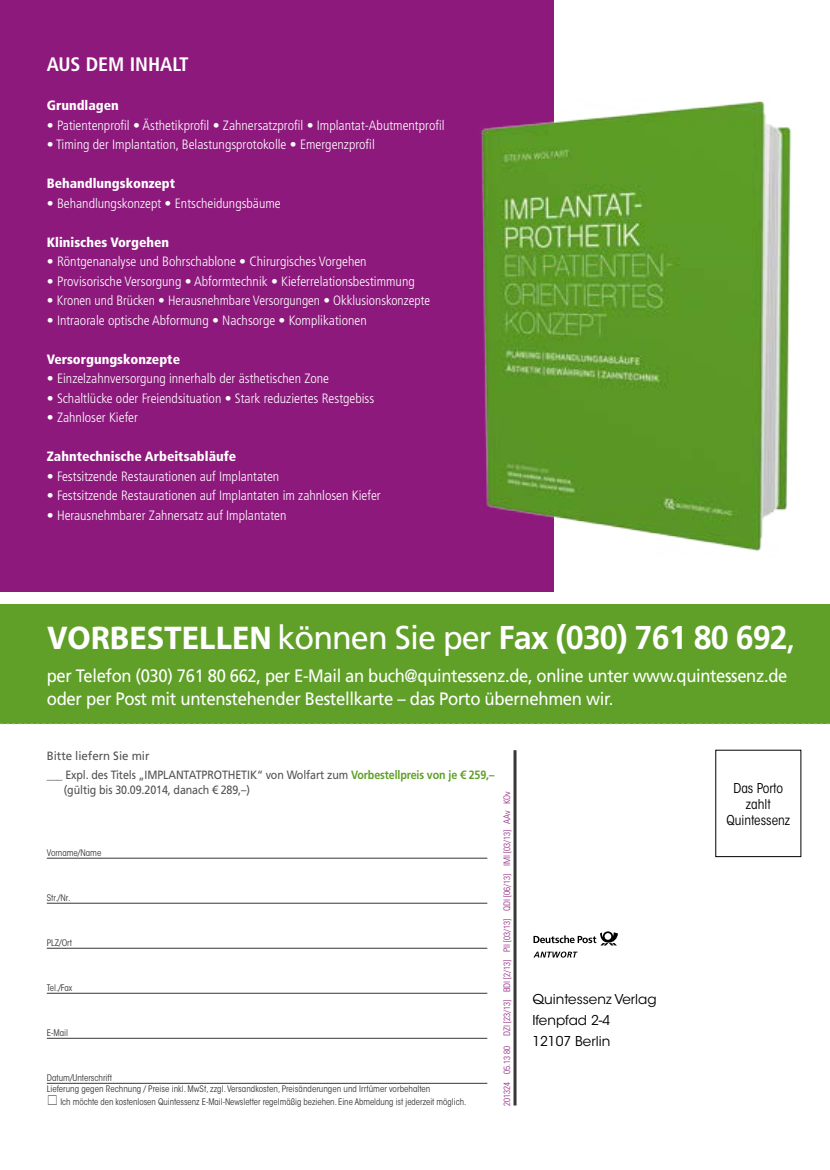
<style>
.page{position:relative;width:830px;height:1170px;background:#fff}
.page>*{position:absolute;margin:0;border:0;box-sizing:border-box;transform-origin:0 0}
.t1{font:700 33px "Frutiger LT Std";letter-spacing:-.03em;color:#fff}
.t2{font:700 condensed 19.5px "Frutiger LT Std";color:#fff}
.t3{font:18px/23.4px "Frutiger LT Std";letter-spacing:-.02em;color:#fff;scale:.92 1}
.t4{font:300 condensed 13.5px "Frutiger LT Std";color:#fff}
.t5{font:900 condensed 13.5px "Frutiger LT Std";color:#fff}
.t6{font:13.5px/21px "ITC Avant Garde Std";color:#000}
.t7{font:condensed 13.5px/16.2px "ITC Avant Garde Std";color:#000;text-align:center}
.t8{font:12px/19.2px "Frutiger LT Std";letter-spacing:-.01em;color:#545353;scale:.96 1}
.t9{font:12px "Frutiger LT Std";letter-spacing:-.01em;color:#545353;scale:.89 1}
.t10{font:condensed 9px/10.8px "ITC Avant Garde Std";color:#373736}
.t11{font:300 condensed 9px "Univers LT Std";color:#8d197c}
.s1{font-family:"Myriad Pro"}
.s2{font-weight:400}
.s3{font-weight:700;color:#60a028}
.s4{font-size:9.75px}
</style>
<div class="page">
<div style="left:0;top:604px;width:829px;height:120px;background:#60a028"></div>
<svg style="left:533px;top:931px;width:84px;height:14px"></svg>
<svg style="left:533px;top:951px;width:44px;height:6px"></svg>
<hr style="left:513px;top:750px;width:3px;height:355px;background:#373736">
<svg style="left:0;top:723px;width:829px;height:1px"></svg>
<hr style="left:47px;top:857px;width:440px;height:1px;background:#373736">
<hr style="left:47px;top:902px;width:440px;height:1px;background:#373736">
<hr style="left:47px;top:947px;width:440px;height:1px;background:#373736">
<hr style="left:47px;top:992px;width:440px;height:1px;background:#373736">
<hr style="left:47px;top:1037px;width:440px;height:1px;background:#373736">
<hr style="left:47px;top:1082px;width:440px;height:1px;background:#373736">
<div style="left:0;top:0;width:553px;height:591px;background:#8d197c"></div>
<img style="left:416px;top:52px;width:376px;height:540px">
<h2 class="t2" style="left:47px;top:53px;width:101px">AUS DEM INHAL</h2>
<h2 class="t2" style="left:179px;top:53px;width:11px">T</h2>
<p class="t5" style="left:47px;top:97px;width:73px">Grundlagen</p>
<p class="t4" style="left:47px;top:117px;width:399px">• Patientenprofil • Ästhetikprofil • Zahnersatzprofil • Implantat-Abutmentprofil</p>
<p class="t4" style="left:47px;top:137px;width:329px">• Timing der Implantation, Belastungsprotokolle • Emergenzprofil</p>
<p class="t5" style="left:47px;top:175px;width:130px">Behandlungskonzept</p>
<p class="t4" style="left:47px;top:195px;width:235px">• Behandlungskonzept • Entscheidungsbäume</p>
<p class="t5" style="left:47px;top:234px;width:124px">Klinisches Vorgehen</p>
<p class="t4" style="left:47px;top:254px;width:321px">• Röntgenanalyse und Bohrschablone • Chirurgisches Vorgehen</p>
<p class="t4" style="left:47px;top:273px;width:369px">• Provisorische Versorgung • Abformtechnik • Kieferrelationsbestimmung</p>
<p class="t4" style="left:47px;top:293px;width:384px">• Kronen und Brücken • Herausnehmbare Versorgungen • Okklusionskonzepte</p>
<p class="t4" style="left:47px;top:312px;width:321px">• Intraorale optische Abformung • Nachsorge • Komplikationen</p>
<p class="t5" style="left:47px;top:351px;width:135px">Versorgungskonzepte</p>
<p class="t4" style="left:47px;top:371px;width:284px">• Einzelzahnversorgung innerhalb der ästhetischen Zone</p>
<p class="t4" style="left:47px;top:390px;width:329px">• Schaltlücke oder Freiendsituation • Stark reduziertes Restgebiss</p>
<p class="t4" style="left:47px;top:410px;width:93px">• Zahnloser Kiefer</p>
<p class="t5" style="left:47px;top:448px;width:191px">Zahntechnische Arbeitsabläufe</p>
<p class="t4" style="left:47px;top:468px;width:234px">• Festsitzende Restaurationen auf Implantaten</p>
<p class="t4" style="left:47px;top:488px;width:335px">• Festsitzende Restaurationen auf Implantaten im zahnlosen Kiefer</p>
<p class="t4" style="left:47px;top:507px;width:241px">• Herausnehmbarer Zahnersatz auf Implantaten</p>
<h1 class="t1" style="left:47px;top:618px;width:750px"><span class="s1">VORBESTELLEN</span> <span class="s2">können Sie per</span> Fax (030) 761 80 692<span class="s2">,</span></h1>
<h3 class="t3" style="left:47px;top:663px;width:806px">per Telefon (030) 761 80 662, per E-Mail an buch@quintessenz.de, online unter www.quintessenz.de oder per Post mit untenstehender Bestellkarte – das Porto übernehmen wir.</h3>
<p class="t8" style="left:47px;top:745px;width:467px">Bitte liefern Sie mir<br>___ Expl. des Titels „Implantatprotheti k“ von Wolfart zum <span class="s3">Vorbestellpreis von je € 259,–</span></p>
<p class="t9" style="left:64px;top:782px;width:210px">(gültig bis 30.09.2014, danach € 289,–)</p>
<p class="t10" style="left:47px;top:847px;width:56px">Vorname/Name</p>
<p class="t10" style="left:47px;top:892px;width:25px">Str./Nr.</p>
<p class="t10" style="left:47px;top:937px;width:27px">PLZ/Ort</p>
<p class="t10" style="left:47px;top:982px;width:27px">Tel./Fax</p>
<p class="t10" style="left:47px;top:1027px;width:23px">E-Mail</p>
<p class="t10" style="left:47px;top:1072px;width:385px">Datum/Unterschrift<br>Lieferung gegen Rechnung / Preise inkl. MwSt, zzgl. Versandkosten, Preisänderungen und Irrtümer vorbehalten</p>
<p class="t10" style="left:60px;top:1096px;width:407px">Ich möchte den kostenlosen Quintessenz E-Mail-Newsletter regelmäßig beziehen. Eine Abmeldung ist jederzeit möglich<span class="s4">.</span></p>
<p class="t11" style="left:501px;top:1106px;width:316px;rotate:-90deg">201324 05.13 80 DZl [23/13] BDl [2/13] PIl [03/13] QDl [06/13] IMl [03/13] AAv KOv</p>
<p class="t6" style="left:532px;top:988px;width:126px">Quintessenz Verlag<br>Ifenpfad 2-4<br>12107 Berlin</p>
<p class="t7" style="left:726px;top:780px;width:65px">Das Porto zahlt<br>Quintessenz</p>
</div>
